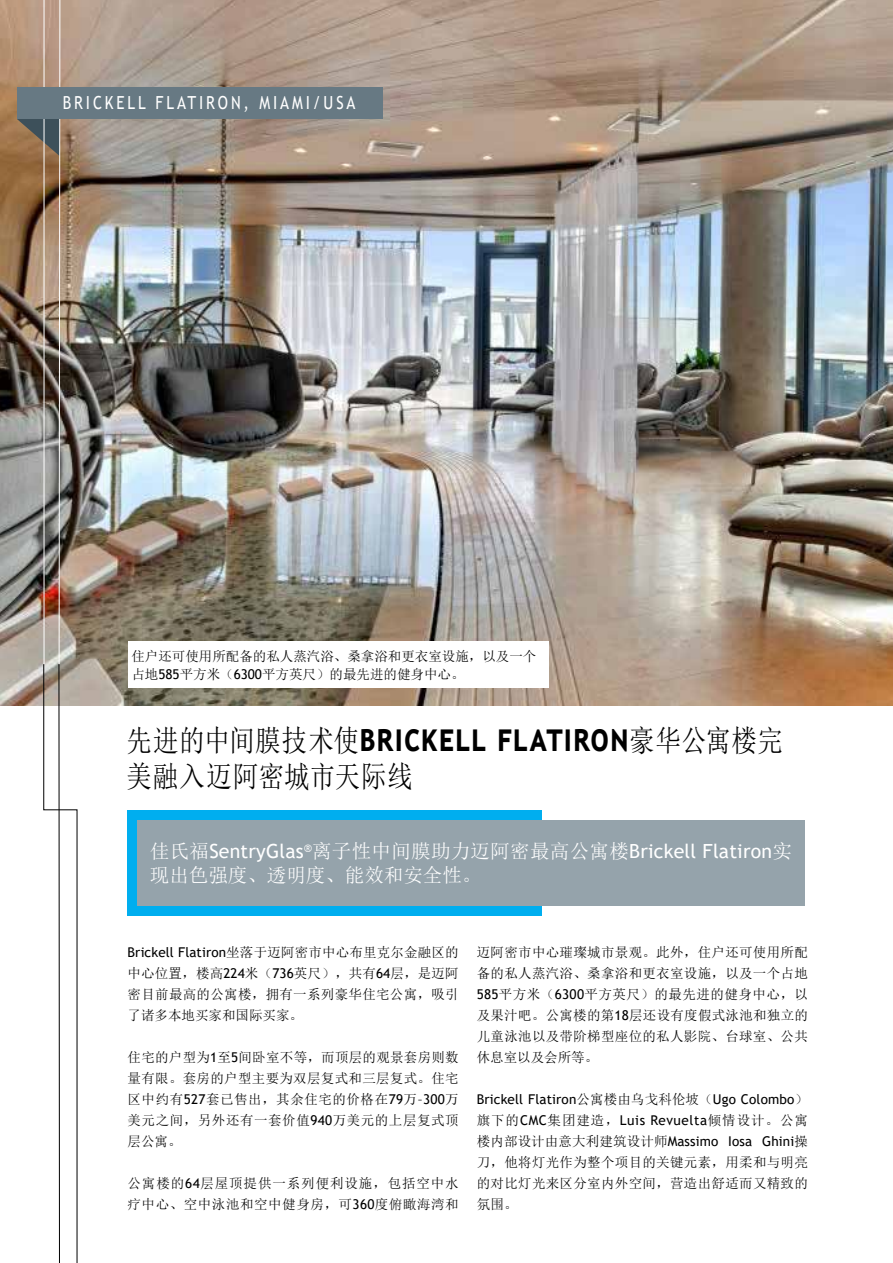
<style>
.page{position:relative;width:893px;height:1263px;background:#fff}
.page>*{position:absolute;margin:0;border:0;box-sizing:border-box;transform-origin:0 0}
.t1{font:900 30px "Trebuchet 2010";letter-spacing:.065em;color:#000;scale:.85 1}
.t2{font:30px "Sim Sun";letter-spacing:.025em;color:#000;scale:.85 1}
.t3{font:19.5px "Trebuchet MS";letter-spacing:.01em;color:#fff}
.t4{font:19.5px "Sim Sun";color:#fff}
.t5{font:18px "Trebuchet MS";letter-spacing:.19em;color:#fff;scale:.84 1}
.t6{font:13.5px/21px "Sim Sun";letter-spacing:.025em;color:#000;text-align:justify}
.t7{font:13.5px "Trebuchet MS";letter-spacing:.01em;color:#000}
.t8{font:13.5px/18px "Sim Sun";color:#000}
.t9{font:13.5px/21px "Sim Sun";letter-spacing:.065em;color:#000}
.t10{font:13.5px "Sim Sun";letter-spacing:.07em;color:#000}
.s1{font-family:"Trebuchet MS"}
.s2{font-family:"Sim Sun";font-weight:400}
.s3{font-family:"Sim Sun"}
</style>
<div class="page">
<img style="left:0;top:0;width:893px;height:705px">
<div style="left:127px;top:810px;width:415px;height:105px;background:#00aeef"></div>
<div style="left:137px;top:820px;width:668px;height:86px;background:#95a3ab"></div>
<img style="left:17px;top:0;width:61px;height:1263px">
<div style="left:17px;top:87px;width:366px;height:32px;background:#677983"></div>
<div style="left:128px;top:641px;width:421px;height:47px;background:#fff"></div>
<h3 class="t5" style="left:63px;top:92px;width:350px">Bri ckell Flati ron, Mi ami /U SA</h3>
<p class="t8" style="left:131px;top:647px;width:406px">住户还可使用所配备的私人蒸汽浴、桑拿浴和更衣室设施，以及一个占地<span class="s1">585</span>平方米（<span class="s1">6300</span>平方英尺）的最先进的健身中心。</p>
<h1 class="t1" style="left:126px;top:722px;width:774px"><span class="s2">先进的中间膜技术使</span>BRICKELL FLATIRON<span class="s2">豪华公寓楼完</span></h1>
<h1 class="t2" style="left:126px;top:762px;width:339px">美融入迈阿密城市天际线</h1>
<h2 class="t3" style="left:150px;top:839px;width:643px"><span class="s3">佳氏福</span>SentryGlas<sup>®</sup><span class="s3">离子性中间膜助力迈阿密最高公寓楼</span>Brickell Flatiron<span class="s3">实</span></h2>
<h2 class="t4" style="left:150px;top:865px;width:333px">现出色强度、透明度、能效和安全性。</h2>
<p class="t6" style="left:128px;top:942px;width:333px"><span class="s1">Brickell Flatiron</span>坐落于迈阿密市中心布里克尔金融区的中心位置，楼高<span class="s1">224</span>米（<span class="s1">736</span>英尺），共有<span class="s1">64</span>层，是迈阿密目前最高的公寓楼，拥有一系列豪华住宅公寓，吸引了诸多本地买家和国际买家。</p>
<p class="t6" style="left:128px;top:1047px;width:333px">住宅的户型为<span class="s1">1</span>至<span class="s1">5</span>间卧室不等，而顶层的观景套房则数量有限。套房的户型主要为双层复式和三层复式。住宅区中约有<span class="s1">527</span>套已售出，其余住宅的价格在<span class="s1">79</span>万<span class="s1">–300</span>万美元之间，另外还有一套价值<span class="s1">940</span>万美元的上层复式顶层公寓。</p>
<p class="t9" style="left:128px;top:1173px;width:333px">公寓楼的<span class="s1">64</span>层屋顶提供一系列便利设施，包括空中水疗中心、空中泳池和空中健身房，可<span class="s1">360</span>度俯瞰海湾和</p>
<p class="t6" style="left:477px;top:942px;width:333px">迈阿密市中心璀璨城市景观。此外，住户还可使用所配备的私人蒸汽浴、桑拿浴和更衣室设施，以及一个占地<span class="s1">585</span>平方米（<span class="s1">6300</span>平方英尺）的最先进的健身中心，以及果汁吧。公寓楼的第<span class="s1">18</span>层还设有度假式泳池和独立的儿童泳池以及带阶梯型座位的私人影院、台球室、公共休息室以及会所等。</p>
<p class="t7" style="left:477px;top:1091px;width:333px">Brickell Flatiron<span class="s3">公寓楼由乌戈科伦坡（</span>Ugo Colombo<span class="s3">）</span></p>
<p class="t10" style="left:477px;top:1113px;width:333px">旗下的<span class="s1">CMC</span>集团建造，<span class="s1">Luis Revuelta</span>倾情设计。公寓</p>
<p class="t7" style="left:477px;top:1133px;width:333px"><span class="s3">楼内部设计由意大利建筑设计师</span>Massimo Iosa Ghini<span class="s3">操</span></p>
<p class="t6" style="left:477px;top:1152px;width:333px">刀，他将灯光作为整个项目的关键元素，用柔和与明亮的对比灯光来区分室内外空间，营造出舒适而又精致的氛围。</p>
</div>
